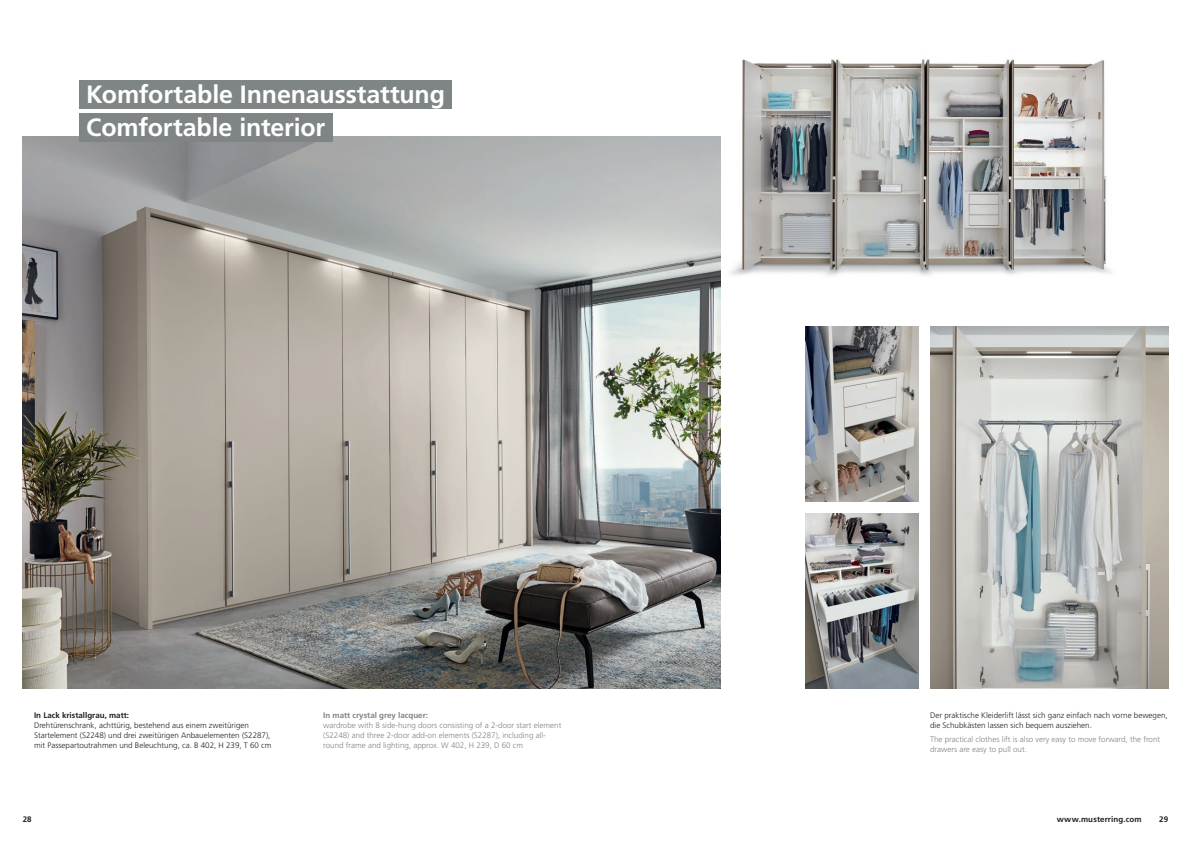
<style>
.page{position:relative;width:1191px;height:842px;background:#fff}
.page>*{position:absolute;margin:0;border:0;box-sizing:border-box;transform-origin:0 0}
.t1{font:700 25px/33.2px "Frutiger LT Std";letter-spacing:-.005em;color:#fff}
.t2{font:300 8px/10px "Frutiger LT Std";color:#231f20}
.t3{font:300 8px/10px "Frutiger LT Std";color:#808285}
.t4{font:700 8px "Frutiger LT Std";color:#231f20}
.t5{font:700 8px "Frutiger LT Std";color:#808285}
</style>
<div class="page">
<img style="left:720px;top:59px;width:392px;height:251px">
<img style="left:23px;top:136px;width:697px;height:553px">
<img style="left:930px;top:326px;width:238px;height:363px">
<img style="left:805px;top:326px;width:113px;height:176px">
<img style="left:805px;top:513px;width:113px;height:176px">
<div style="left:79px;top:80px;width:373px;height:29px;background:#7f8485"></div>
<div style="left:79px;top:113px;width:253px;height:29px;background:#7f8485"></div>
<h1 class="t1" style="left:86px;top:78px;width:360px">Komfortable Innenausstattung<br>Comfortable interior</h1>
<p class="t4" style="left:34px;top:710px;width:97px">In Lack kristallgrau, matt:</p>
<p class="t2" style="left:34px;top:720px;width:239px">Drehtürenschrank, achttürig, bestehend aus einem zweitürigen<br>Startelement (S2248) und drei zweitürigen Anbauelementen (S2287), mit Passepartoutrahmen und Beleuchtung, ca. B 402, H 239, T 60 cm</p>
<p class="t5" style="left:323px;top:710px;width:106px">In matt crystal grey lacquer:</p>
<p class="t3" style="left:323px;top:720px;width:239px">wardrobe with 8 side-hung doors consisting of a 2-door start element (S2248) and three 2-door add-on elements (S2287), including all&shy;round frame and lighting, approx. W 402, H 239, D 60 cm</p>
<p class="t2" style="left:930px;top:710px;width:239px">Der praktische Kleiderlift lässt sich ganz einfach nach vorne bewegen, die Schubkästen lassen sich bequem ausziehen.</p>
<p class="t3" style="left:930px;top:735px;width:231px">The practical clothes lift is also very easy to move forward, the front drawers are easy to pull out.</p>
<p class="t4" style="left:23px;top:815px;width:11px">28</p>
<p class="t4" style="left:1056px;top:815px;width:86px">www.musterring.com</p>
<p class="t4" style="left:1159px;top:815px;width:10px">29</p>
</div>
